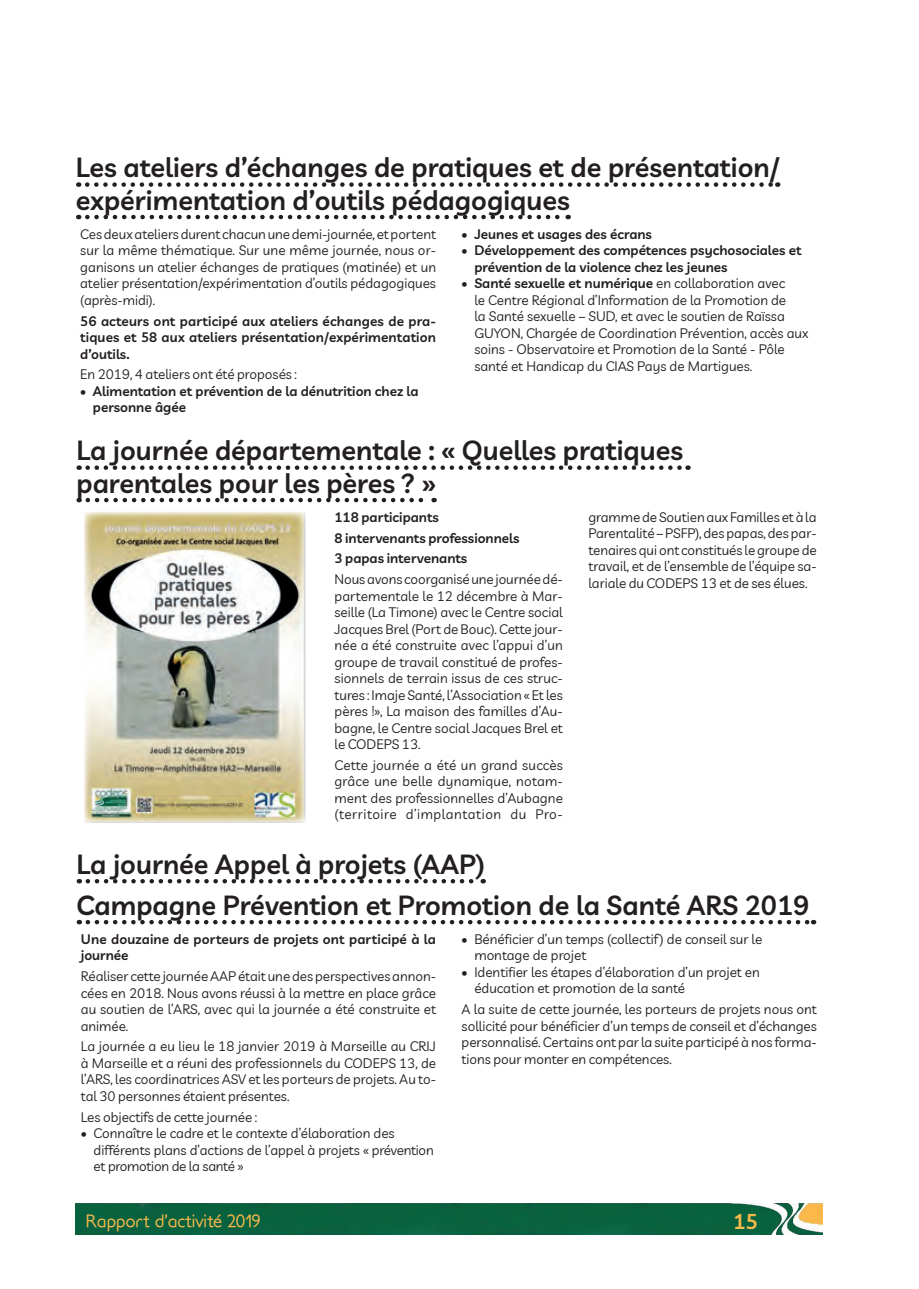
<style>
.page{position:relative;width:919px;height:1289px;background:#fff}
.page>*{position:absolute;margin:0;border:0;box-sizing:border-box;transform-origin:0 0}
.t1{font:600 27px/32.4px "Livvic";color:#231f20}
.t2{font:600 21px "Livvic";color:#fbb94b}
.t3{font:18px "Soft Elegance";color:#fbb94b}
.t4{font:13.5px/16.5px "Livvic";color:#231f20;text-align:justify}
.t5{font:600 13.5px/16.5px "Livvic";color:#231f20}
.s1{font-weight:400}
.s2{font-weight:600}
</style>
<div class="page">
<img style="left:75px;top:1203px;width:747px;height:31px">
<svg style="left:87px;top:182px;width:691px;height:5px"></svg>
<svg style="left:87px;top:215px;width:481px;height:4px"></svg>
<svg style="left:88px;top:465px;width:600px;height:5px"></svg>
<svg style="left:88px;top:498px;width:346px;height:4px"></svg>
<img style="left:84px;top:512px;width:221px;height:310px">
<svg style="left:88px;top:879px;width:395px;height:4px"></svg>
<svg style="left:88px;top:919px;width:726px;height:5px"></svg>
<h1 class="t1" style="left:76px;top:149px;width:705px">Les ateliers d’échanges de pratiques et de présentation/ expérimentation d’outils pédagogiques</h1>
<p class="t4" style="left:80px;top:225px;width:357px">Ces deux ateliers durent chacun une demi-journée, et portent sur la même thématique. Sur une même journée, nous or&shy;ganisons un atelier échanges de pratiques (matinée) et un atelier présentation/expérimentation d’outils pédagogiques (après-midi).</p>
<p class="t5" style="left:80px;top:311px;width:357px;text-align:justify">56 acteurs ont participé aux ateliers échanges de pra&shy;tiques et 58 aux ateliers présentation/expérimentation d’outils.</p>
<p class="t4" style="left:80px;top:365px;width:218px">En 2019, 4 ateliers ont été proposés :</p>
<p class="t5" style="left:93px;top:382px;width:327px;text-indent:-13px"><span class="s1">•</span> Alimentation et prévention de la dénutrition chez la personne âgée</p>
<p class="t5" style="left:461px;top:225px;width:192px"><span class="s1">•</span> Jeunes et usages des écrans</p>
<p class="t5" style="left:474px;top:241px;width:328px;text-indent:-13px"><span class="s1">•</span> Développement des compétences psychosociales et prévention de la violence chez les jeunes</p>
<p class="t4" style="left:474px;top:274px;width:335px;text-align:left;text-indent:-13px">• <span class="s2">Santé sexuelle et numérique</span> en collaboration avec<br>le Centre Régional d’Information de la Promotion de<br>la Santé sexuelle – SUD, et avec le soutien de Raïssa GUYON, Chargée de Coordination Prévention, accès aux soins - Observatoire et Promotion de la Santé - Pôle santé et Handicap du CIAS Pays de Martigues.</p>
<h1 class="t1" style="left:76px;top:432px;width:608px">La journée départementale : « Quelles pratiques parentales pour les pères ? »</h1>
<p class="t5" style="left:334px;top:505px;width:186px;line-height:20.7px">118 participants<br>8 intervenants professionnels<br>3 papas intervenants</p>
<p class="t4" style="left:334px;top:570px;width:230px">Nous avons coorganisé une journée dé&shy;partementale le 12 décembre à Mar&shy;seille (La Timone) avec le Centre social Jacques Brel (Port de Bouc). Cette jour&shy;née a été construite avec l’appui d’un groupe de travail constitué de profes&shy;sionnels de terrain issus de ces struc&shy;tures : Imaje Santé, l’Association « Et les pères !», La maison des familles d’Au&shy;bagne, le Centre social Jacques Brel et le CODEPS 13.</p>
<p class="t4" style="left:334px;top:756px;width:230px">Cette journée a été un grand succès grâce une belle dynamique, notam&shy;ment des professionnelles d’Aubagne (territoire d’implantation du Pro-</p>
<p class="t4" style="left:588px;top:508px;width:230px">gramme de Soutien aux Familles et à la Parentalité – PSFP), des papas, des par&shy;tenaires qui ont constitués le groupe de travail, et de l’ensemble de l’équipe sa&shy;lariale du CODEPS 13 et de ses élues.</p>
<h1 class="t1" style="left:77px;top:841px;width:734px;line-height:41px">La journée Appel à projets (AAP)<br>Campagne Prévention et Promotion de la Santé ARS 2019</h1>
<p class="t5" style="left:81px;top:929px;width:357px">Une douzaine de porteurs de projets ont participé à la journée</p>
<p class="t4" style="left:81px;top:967px;width:357px">Réaliser cette journée AAP était une des perspectives annon&shy;cées en 2018. Nous avons réussi à la mettre en place grâce au soutien de l’ARS, avec qui la journée a été construite et animée.</p>
<p class="t4" style="left:81px;top:1037px;width:357px">La journée a eu lieu le 18 janvier 2019 à Marseille au CRIJ à Marseille et a réuni des professionnels du CODEPS 13, de l’ARS, les coordinatrices ASV et les porteurs de projets. Au to&shy;tal 30 personnes étaient présentes.</p>
<p class="t4" style="left:81px;top:1107px;width:178px">Les objectifs de cette journée :</p>
<p class="t4" style="left:94px;top:1124px;width:341px;text-align:left;text-indent:-13px">• Connaître le cadre et le contexte d’élaboration des différents plans d’actions de l’appel à projets « prévention et promotion de la santé »</p>
<p class="t4" style="left:474px;top:930px;width:289px;text-indent:-13px">• Bénéficier d’un temps (collectif ) de conseil sur le montage de projet</p>
<p class="t4" style="left:474px;top:963px;width:287px;text-indent:-13px">• Identifier les étapes d’élaboration d’un projet en éducation et promotion de la santé</p>
<p class="t4" style="left:461px;top:1000px;width:357px">A la suite de cette journée, les porteurs de projets nous ont sollicité pour bénéficier d’un temps de conseil et d’échanges personnalisé. Certains ont par la suite participé à nos forma&shy;tions pour monter en compétences.</p>
<h3 class="t3" style="left:86px;top:1210px;width:176px">Rapport d’activité 2019</h3>
<h2 class="t2" style="left:733px;top:1205px;width:27px">15</h2>
</div>
